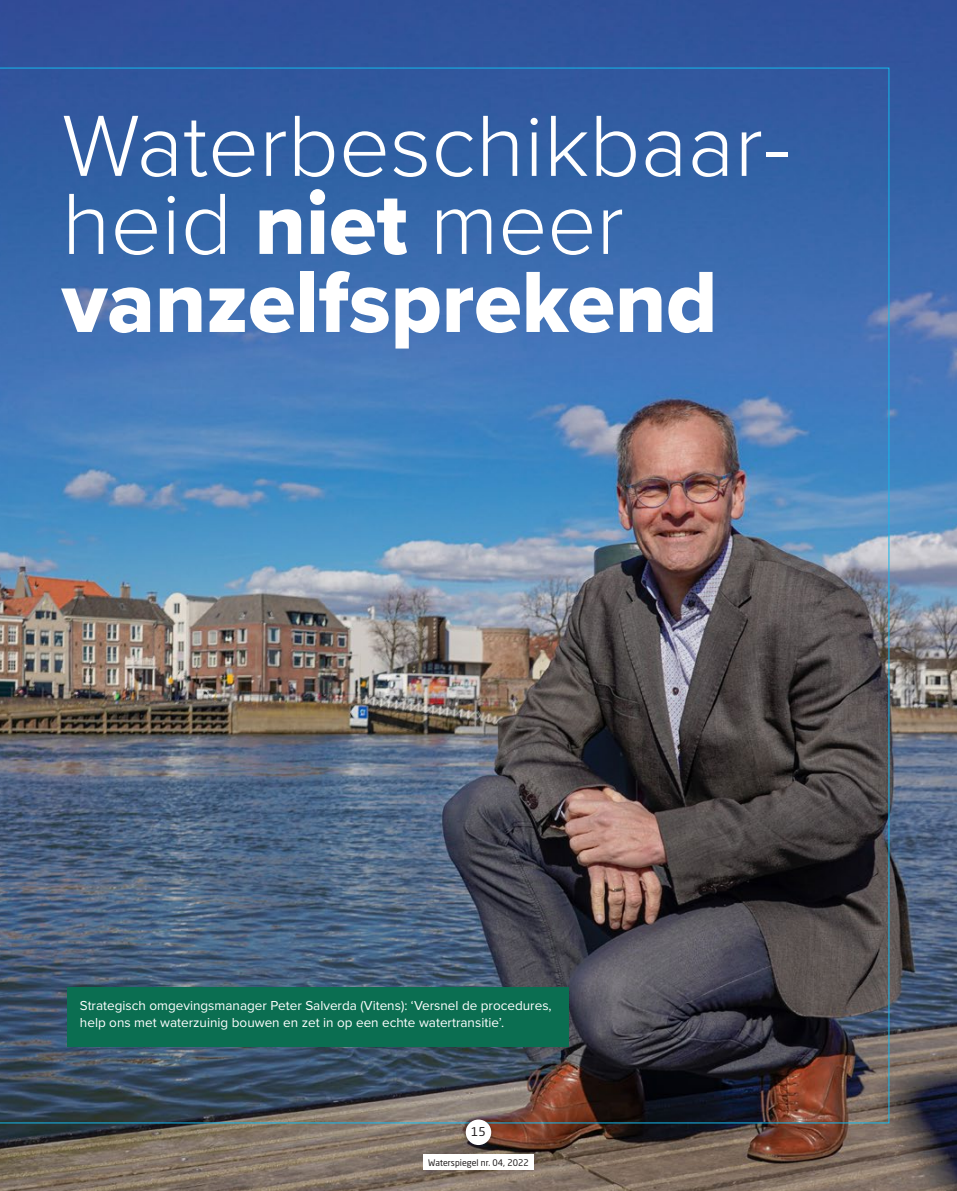
<style>
.page{position:relative;width:957px;height:1191px;background:#fff}
.page>*{position:absolute;margin:0;border:0;box-sizing:border-box;transform-origin:0 0}
.t1{font:300 90px/78px "Proxima Nova";color:#fff}
.t2{font:90px "Proxima Nova Extrabld";color:#fff;scale:.96 1}
.t3{font:13.5px/16.2px "Proxima Nova";color:#fff}
.t4{font:12px "Neo Sans Std";color:#231f20}
.t5{font:9px "Neo Sans Std";color:#231f20}
.s1{font-family:"Proxima Nova Extrabld";font-weight:400}
</style>
<div class="page">
<img style="left:0;top:0;width:957px;height:1191px">
<img style="left:0;top:68px;width:889px;height:1055px">
<div style="left:461px;top:1115px;width:35px;height:34px;background:#231f20;opacity:.5"></div>
<div style="left:466px;top:1119px;width:25px;height:26px;background:#fff;border-radius:50%"></div>
<div style="left:423px;top:1154px;width:111px;height:16px;background:#fff"></div>
<div style="left:67px;top:987px;width:502px;height:59px;background:#0b6e51"></div>
<h1 class="t1" style="left:62px;top:102px;width:729px">Waterbeschikbaar&shy;heid <span class="s1">niet</span> meer</h1>
<h1 class="t2" style="left:62px;top:235px;width:684px">vanzelfsprekend</h1>
<p class="t3" style="left:80px;top:997px;width:473px">Strategisch omgevingsmanager Peter Salverda (Vitens): ‘Versnel de procedures, help ons met waterzuinig bouwen en zet in op een echte watertransitie’.</p>
<p class="t4" style="left:471px;top:1124px;width:16px">15</p>
<p class="t5" style="left:428px;top:1157px;width:102px">Waterspiegel nr. 04, 2022</p>
</div>
